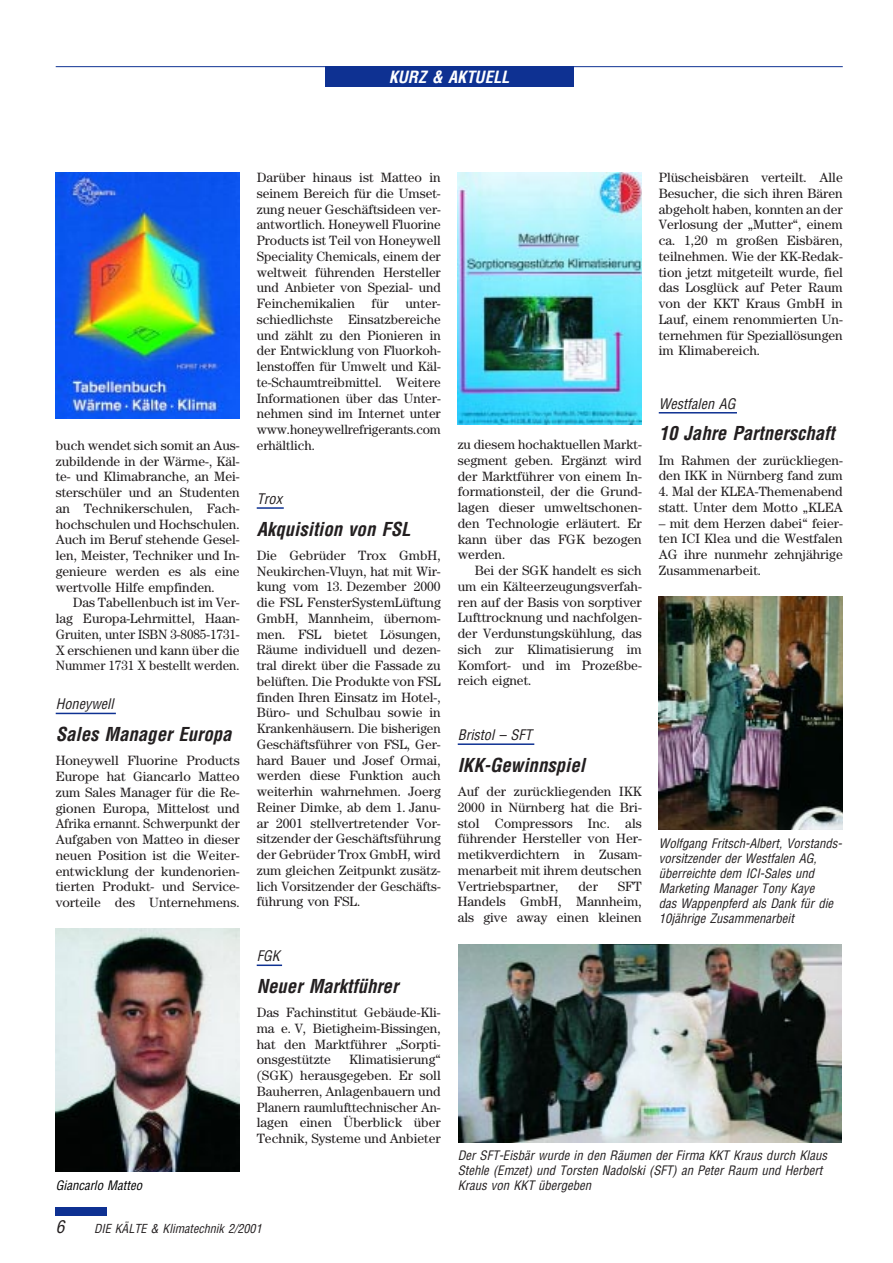
<style>
.page{position:relative;width:893px;height:1263px;background:#fff}
.page>*{position:absolute;margin:0;border:0;box-sizing:border-box;transform-origin:0 0}
.t1{font:italic 700 condensed 18.75px "Helvetica";color:#231f20}
.t2{font:italic condensed 17.25px "Helvetica";color:#231f20}
.t3{font:italic 700 condensed 16.5px "Helvetica";color:#fff}
.t4{font:italic condensed 14.25px "Helvetica";color:#231f20}
.t5{font:13.5px/15.8px "Century";color:#231f20;text-align:justify}
.t6{font:italic condensed 12.75px/15px "Helvetica";color:#231f20}
.t7{font:italic condensed 12.75px "Helvetica";color:#000}
.t8{font:italic condensed 12.15px "Helvetica";color:#231f20}
</style>
<div class="page">
<hr style="left:56px;top:713px;width:60px;height:1px;background:#0e3192">
<hr style="left:458px;top:743px;width:76px;height:2px;background:#0e3192">
<hr style="left:658px;top:412px;width:79px;height:2px;background:#0e3192">
<div style="left:56px;top:1208px;width:51px;height:8px;background:#0e3192"></div>
<div style="left:325px;top:67px;width:248px;height:20px;background:#0e3192"></div>
<hr style="left:56px;top:66px;width:786px;height:1px;background:#0e3192">
<img style="left:56px;top:173px;width:184px;height:245px">
<img style="left:458px;top:173px;width:184px;height:251px">
<img style="left:458px;top:945px;width:383px;height:197px">
<img style="left:56px;top:928px;width:184px;height:243px">
<hr style="left:257px;top:507px;width:27px;height:2px;background:#0e3192">
<svg style="left:257px;top:965px;width:25px;height:1px"></svg>
<img style="left:658px;top:597px;width:184px;height:233px">
<p class="t3" style="left:388px;top:71px;width:126px">KURZ &amp; AKTUELL</p>
<p class="t5" style="left:56px;top:439px;width:185px">buch wendet sich somit an Aus&shy;zubildende in der Wärme-, Käl&shy;te- und Klimabranche, an Mei&shy;sterschüler und an Studenten an Technikerschulen, Fach&shy;hochschulen und Hochschulen.<br>Auch im Beruf stehende Gesel&shy;len, Meister, Techniker und In&shy;genieure werden es als eine wertvolle Hilfe empfinden.</p>
<p class="t5" style="left:56px;top:596px;width:185px;text-indent:17px">Das Tabellenbuch ist im Ver&shy;lag Europa-Lehrmittel, Haan-Gruiten, unter ISBN 3-8085-1731- X erschienen und kann über die Nummer 1731 X bestellt werden.</p>
<p class="t4" style="left:56px;top:699px;width:62px">Honeywell</p>
<h1 class="t1" style="left:56px;top:727px;width:181px">Sales Manager Europa</h1>
<p class="t5" style="left:56px;top:754px;width:185px">Honeywell Fluorine Products Europe hat Giancarlo Matteo zum Sales Manager für die Re&shy;gionen Europa, Mittelost und Afrika ernannt. Schwerpunkt der Aufgaben von Matteo in dieser neuen Position ist die Weiter&shy;entwicklung der kundenorien&shy;tierten Produkt- und Service&shy;vorteile des Unternehmens.</p>
<p class="t5" style="left:257px;top:171px;width:186px">Darüber hinaus ist Matteo in seinem Bereich für die Umset&shy;zung neuer Geschäftsideen ver&shy;antwortlich. Honeywell Fluorine Products ist Teil von Honeywell Speciality Chemicals, einem der weltweit führenden Hersteller und Anbieter von Spezial- und Feinchemikalien für unter&shy;schiedlichste Einsatzbereiche und zählt zu den Pionieren in der Entwicklung von Fluorkoh&shy;lenstoffen für Umwelt und Käl&shy;te-Schaumtreibmittel. Weitere Informationen über das Unter&shy;nehmen sind im Internet unter www.honeywellrefrigerants.com erhältlich.</p>
<p class="t4" style="left:257px;top:493px;width:30px">Trox</p>
<h1 class="t1" style="left:257px;top:522px;width:159px">Akquisition von FSL</h1>
<p class="t5" style="left:257px;top:549px;width:185px">Die Gebrüder Trox GmbH, Neukirchen-Vluyn, hat mit Wir&shy;kung vom 13. Dezember 2000 die FSL FensterSystemLüftung GmbH, Mannheim, übernom&shy;men. FSL bietet Lösungen, Räume individuell und dezen&shy;tral direkt über die Fassade zu belüften. Die Produkte von FSL finden Ihren Einsatz im Hotel-, Büro- und Schulbau sowie in Krankenhäusern. Die bisherigen Geschäftsführer von FSL, Ger&shy;hard Bauer und Josef Ormai, werden diese Funktion auch weiterhin wahrnehmen. Joerg Reiner Dimke, ab dem 1. Janu&shy;ar 2001 stellvertretender Vor&shy;sitzender der Geschäftsführung der Gebrüder Trox GmbH, wird zum gleichen Zeitpunkt zusätz&shy;lich Vorsitzender der Geschäfts&shy;führung von FSL.</p>
<p class="t4" style="left:257px;top:950px;width:27px">FGK</p>
<h1 class="t1" style="left:257px;top:979px;width:147px">Neuer Marktführer</h1>
<p class="t5" style="left:257px;top:1006px;width:185px">Das Fachinstitut Gebäude-Kli&shy;ma e. V, Bietigheim-Bissingen, hat den Marktführer „Sorpti&shy;onsgestützte</p>
<p class="t5" style="left:257px;top:1053px;width:185px;text-indent:92px">Klimatisierung“ (SGK) herausgegeben. Er soll Bauherren, Anlagenbauern und Planern raumlufttechnischer An&shy;lagen einen Überblick über Technik, Systeme und Anbieter</p>
<p class="t5" style="left:658px;top:171px;width:185px">Plüscheisbären verteilt. Alle Besucher, die sich ihren Bären abgeholt haben, konnten an der Verlosung der „Mutter“, einem ca. 1,20 m großen Eisbären, teilnehmen. Wie der KK-Redak&shy;tion jetzt mitgeteilt wurde, fiel das Losglück auf Peter Raum von der KKT Kraus GmbH in Lauf, einem renommierten Un&shy;ternehmen für Speziallösungen im Klimabereich.</p>
<p class="t5" style="left:458px;top:438px;width:185px">zu diesem hochaktuellen Markt&shy;segment geben. Ergänzt wird der Marktführer von einem In&shy;formationsteil, der die Grund&shy;lagen dieser umweltschonen&shy;den Technologie erläutert. Er kann über das FGK bezogen werden.</p>
<p class="t5" style="left:458px;top:564px;width:185px;text-indent:17px">Bei der SGK handelt es sich um ein Kälteerzeugungsverfah&shy;ren auf der Basis von sorptiver Lufttrocknung und nachfolgen&shy;der Verdunstungskühlung, das sich zur Klimatisierung im Komfort- und im Prozeßbe&shy;reich eignet.</p>
<p class="t4" style="left:458px;top:729px;width:79px">Bristol – SFT</p>
<h1 class="t1" style="left:458px;top:758px;width:132px">IKK-Gewinnspiel</h1>
<p class="t5" style="left:458px;top:785px;width:185px">Auf der zurückliegenden IKK 2000 in Nürnberg hat die Bri&shy;stol Compressors Inc. als führender Hersteller von Her&shy;metikverdichtern in Zusam&shy;menarbeit mit ihrem deutschen Vertriebspartner,</p>
<p class="t5" style="left:458px;top:879px;width:185px;text-indent:160px">SFT Handels GmbH, Mannheim, als give away einen kleinen</p>
<p class="t5" style="left:578px;top:879px;width:21px">der</p>
<p class="t4" style="left:658px;top:398px;width:81px">Westfalen AG</p>
<h1 class="t1" style="left:658px;top:426px;width:181px">10 Jahre Partnerschaft</h1>
<p class="t5" style="left:658px;top:453px;width:185px">Im Rahmen der zurückliegen&shy;den IKK in Nürnberg fand zum</p>
<p class="t5" style="left:658px;top:485px;width:185px">4. Mal der KLEA-Themenabend statt. Unter dem Motto „KLEA</p>
<p class="t5" style="left:658px;top:516px;width:185px">– mit dem Herzen dabei“ feier&shy;ten ICI Klea und die Westfalen AG ihre nunmehr zehnjährige Zusammenarbeit.</p>
<p class="t6" style="left:658px;top:837px;width:187px">Wolfgang Fritsch-Albert, Vorstands&shy;vorsitzender der Westfalen AG, überreichte dem ICI-Sales und<br>Marketing Manager Tony Kaye<br>das Wappenpferd als Dank für die<br>10jährige Zusammenarbeit</p>
<p class="t6" style="left:457px;top:1149px;width:373px">Der SFT-Eisbär wurde in den Räumen der Firma KKT Kraus durch Klaus<br>Stehle (Emzet) und Torsten Nadolski (SFT) an Peter Raum und Herbert</p>
<p class="t7" style="left:56px;top:1180px;width:90px">Giancarlo Matteo</p>
<p class="t6" style="left:457px;top:1179px;width:138px">Kraus von KKT übergeben</p>
<p class="t2" style="left:56px;top:1220px;width:14px">6</p>
<p class="t8" style="left:94px;top:1224px;width:172px">DIE KÄLTE &amp; Klimatechnik 2/2001</p>
</div>
